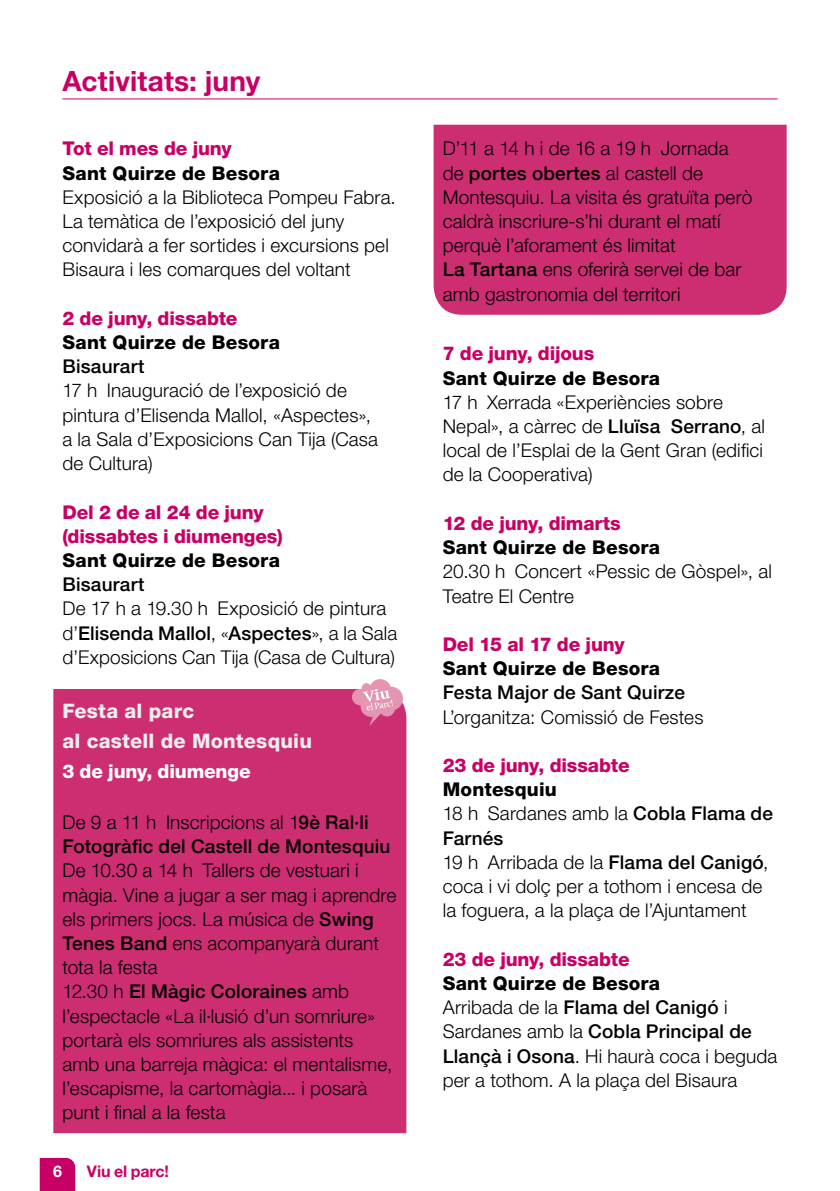
<style>
.page{position:relative;width:840px;height:1191px;background:#fff}
.page>*{position:absolute;margin:0;border:0;box-sizing:border-box;transform-origin:0 0}
.t1{font:700 28px "Helvetica Neue LT Std";letter-spacing:.005em;color:#c80065}
.t2{font:800 20px/29.8px "Helvetica Neue LT Std";letter-spacing:.01em;color:#ededed}
.t3{font:300 19px/24.2px "Helvetica Neue LT Std";letter-spacing:.01em;color:#000}
.t4{font:800 19px/24.2px "Helvetica Neue LT Std";letter-spacing:-.01em;color:#c80065}
.t5{font:800 19px "Helvetica Neue LT Std";letter-spacing:.01em;color:#000}
.t6{font:500 19px/24.2px "Helvetica Neue LT Std";letter-spacing:.01em;color:#000}
.t7{font:800 19px "Helvetica Neue LT Std";letter-spacing:-.01em;color:#fff}
.t8{font:700 16px "Helvetica Neue LT Std";letter-spacing:-.01em;color:#c80065}
.t9{font:700 16px "Helvetica Neue LT Std";color:#fff}
.s1{font-weight:500}
.s2{font-weight:300}
.s3{font-weight:800}
</style>
<div class="page">
<svg style="left:40px;top:1157px;width:35px;height:34px"></svg>
<div style="left:433px;top:125px;width:353px;height:190px;background:#cd2d71"></div>
<div style="left:53px;top:689px;width:353px;height:444px;background:#cd2d71"></div>
<svg style="left:351px;top:679px;width:52px;height:47px"></svg>
<hr style="left:62px;top:99px;width:715px;height:1px;background:#c80065">
<h1 class="t1" style="left:62px;top:64px;width:199px">Activitats: juny</h1>
<p class="t4" style="left:62px;top:136px;width:171px">Tot el mes de juny</p>
<p class="t5" style="left:62px;top:161px;width:219px">Sant Quirze de Besora</p>
<p class="t3" style="left:62px;top:184px;width:335px">Exposició a la Biblioteca Pompeu Fabra.<br>La temàtica de l’exposició del juny convidarà a fer sortides i excursions pel Bisaura i les comarques del voltant</p>
<p class="t4" style="left:62px;top:306px;width:176px">2 de juny, dissabte</p>
<p class="t5" style="left:62px;top:331px;width:219px">Sant Quirze de Besora</p>
<p class="t6" style="left:62px;top:354px;width:84px">Bisaurart</p>
<p class="t3" style="left:62px;top:378px;width:317px">17 h Inauguració de l’exposició de pintura d’Elisenda Mallol, «Aspectes», a la Sala d’Exposicions Can Tija (Casa de Cultura)</p>
<p class="t4" style="left:62px;top:499px;width:222px">Del 2 de al 24 de juny (dissabtes i diumenges)</p>
<p class="t5" style="left:62px;top:549px;width:219px">Sant Quirze de Besora</p>
<p class="t6" style="left:62px;top:572px;width:84px">Bisaurart</p>
<p class="t3" style="left:62px;top:596px;width:336px">De 17 h a 19.30 h Exposició de pintura d’<span class="s1">Elisenda Mallol</span>, «<span class="s1">Aspectes</span>», a la Sala d’Exposicions Can Tija (Casa de Cultura)</p>
<p class="t2" style="left:62px;top:695px;width:251px">Festa al parc<br>al castell de Montesquiu</p>
<p class="t7" style="left:62px;top:759px;width:189px">3 de juny, diumenge</p>
<p class="t6" style="left:62px;top:810px;width:329px"><span class="s2">De 9 a 11 h Inscripcions al 1</span>9è Ral·li<br>Fotogràfic del Castell de Montesquiu</p>
<p class="t3" style="left:62px;top:858px;width:335px">De 10.30 a 14 h Tallers de vestuari i màgia. Vine a jugar a ser mag i aprendre els primers jocs. La música de <span class="s1">Swing Tenes Band</span> ens acompanyarà durant tota la festa<br>12.30 h <span class="s1">El Màgic Coloraines</span> amb l’espectacle «La il·lusió d’un somriure» portarà els somriures als assistents<br>amb una barreja màgica: el mentalisme, l’escapisme, la cartomàgia... i posarà punt i final a la festa</p>
<p class="t9" style="left:53px;top:1161px;width:10px">6</p>
<p class="t8" style="left:87px;top:1161px;width:83px">Viu el parc!</p>
<p class="t3" style="left:442px;top:136px;width:311px">D’11 a 14 h i de 16 a 19 h Jornada de <span class="s1">portes obertes</span> al castell de Montesquiu. La visita és gratuïta però caldrà inscriure-s’hi durant el matí perquè l’aforament és limitat<br><span class="s1">La Tartana</span> ens oferirà servei de bar amb gastronomia del territori</p>
<p class="t4" style="left:442px;top:341px;width:153px">7 de juny, dijous</p>
<p class="t5" style="left:442px;top:366px;width:219px">Sant Quirze de Besora</p>
<p class="t3" style="left:442px;top:389px;width:324px">17 h Xerrada «Experiències sobre<br>Nepal», a càrrec de <span class="s1">Lluïsa Serrano</span>, al local de l’Esplai de la Gent Gran (edifici de la Cooperativa)</p>
<p class="t4" style="left:442px;top:511px;width:179px">12 de juny, dimarts</p>
<p class="t5" style="left:442px;top:536px;width:219px">Sant Quirze de Besora</p>
<p class="t3" style="left:442px;top:559px;width:330px">20.30 h Concert «Pessic de Gòspel», al<br>Teatre El Centre</p>
<p class="t4" style="left:442px;top:632px;width:183px">Del 15 al 17 de juny</p>
<p class="t5" style="left:442px;top:657px;width:219px">Sant Quirze de Besora</p>
<p class="t6" style="left:442px;top:680px;width:244px">Festa Major de Sant Quirze</p>
<p class="t3" style="left:442px;top:704px;width:262px">L’organitza: Comissió de Festes</p>
<p class="t4" style="left:442px;top:753px;width:188px">23 de juny, dissabte</p>
<p class="t3" style="left:442px;top:777px;width:331px"><span class="s3">Montesquiu<br></span>18 h Sardanes amb la <span class="s1">Cobla Flama de<br>Farnés<br></span>19 h Arribada de la <span class="s1">Flama del Canigó</span>, coca i vi dolç per a tothom i encesa de la foguera, a la plaça de l’Ajuntament</p>
<p class="t4" style="left:442px;top:946px;width:188px">23 de juny, dissabte</p>
<p class="t3" style="left:442px;top:970px;width:336px"><span class="s3">Sant Quirze de Besora<br></span>Arribada de la <span class="s1">Flama del Canigó</span> i<br>Sardanes amb la <span class="s1">Cobla Principal de<br>Llançà i Osona</span>. Hi haurà coca i beguda per a tothom. A la plaça del Bisaura</p>
</div>
